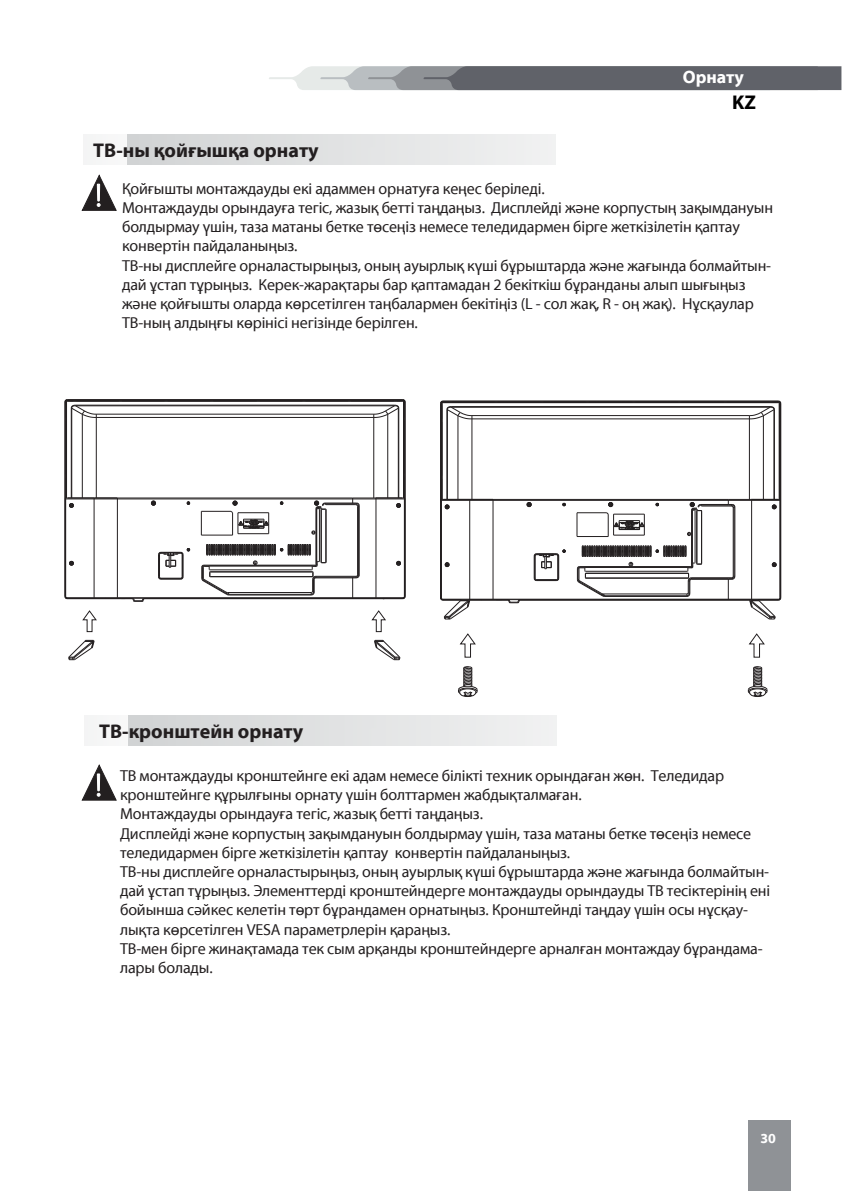
<style>
.page{position:relative;width:842px;height:1191px;background:#fff}
.page>*{position:absolute;margin:0;border:0;box-sizing:border-box;transform-origin:0 0}
.t1{font:700 20px "KZ Myriad Pro";color:#231f20}
.t2{font:700 20px "KZ Myriad Pro";color:#000}
.t3{font:700 18px "KZ Myriad Pro";color:#fff}
.t4{font:16px/19.2px "KZ Myriad Pro";letter-spacing:-.01em;color:#231f20}
.t5{font:700 14px "KZ Myriad Pro";color:#fff}
</style>
<div class="page">
<div style="left:83px;top:134px;width:473px;height:31px;background:linear-gradient(to right,#dbdcdd,#ebecec)"></div>
<svg style="left:82px;top:137px;width:35px;height:74px"></svg>
<svg style="left:459px;top:633px;width:17px;height:25px"></svg>
<svg style="left:748px;top:633px;width:17px;height:25px"></svg>
<svg style="left:748px;top:666px;width:20px;height:31px"></svg>
<svg style="left:458px;top:666px;width:20px;height:31px"></svg>
<hr style="left:65px;top:402px;width:1px;height:194px;background:#231f20">
<hr style="left:66px;top:402px;width:1px;height:96px;background:#231f20">
<hr style="left:71px;top:408px;width:1px;height:90px;background:#231f20">
<hr style="left:82px;top:414px;width:1px;height:84px;background:#231f20">
<hr style="left:94px;top:499px;width:1px;height:99px;background:#231f20">
<hr style="left:96px;top:414px;width:1px;height:84px;background:#231f20">
<hr style="left:117px;top:499px;width:1px;height:99px;background:#231f20">
<svg style="left:201px;top:512px;width:1px;height:23px"></svg>
<hr style="left:67px;top:598px;width:336px;height:1px;background:#231f20">
<hr style="left:67px;top:597px;width:336px;height:1px;background:#231f20">
<hr style="left:201px;top:535px;width:32px;height:1px;background:#231f20">
<hr style="left:201px;top:511px;width:30px;height:1px;background:#231f20">
<hr style="left:66px;top:498px;width:338px;height:1px;background:#231f20">
<hr style="left:117px;top:497px;width:236px;height:1px;background:#231f20">
<hr style="left:357px;top:506px;width:1px;height:69px;background:#231f20">
<hr style="left:358px;top:505px;width:1px;height:70px;background:#231f20">
<hr style="left:359px;top:505px;width:1px;height:70px;background:#231f20">
<hr style="left:373px;top:414px;width:1px;height:84px;background:#231f20">
<hr style="left:376px;top:499px;width:1px;height:99px;background:#231f20">
<hr style="left:387px;top:414px;width:1px;height:84px;background:#231f20">
<hr style="left:96px;top:417px;width:278px;height:1px;background:#231f20">
<hr style="left:96px;top:414px;width:278px;height:1px;background:#231f20">
<hr style="left:398px;top:408px;width:1px;height:90px;background:#231f20">
<hr style="left:403px;top:402px;width:1px;height:96px;background:#231f20">
<hr style="left:404px;top:405px;width:1px;height:93px;background:#231f20">
<hr style="left:404px;top:498px;width:1px;height:98px;background:#231f20">
<hr style="left:405px;top:402px;width:1px;height:194px;background:#231f20">
<hr style="left:76px;top:405px;width:318px;height:1px;background:#231f20">
<hr style="left:67px;top:401px;width:336px;height:1px;background:#231f20">
<svg style="left:164px;top:401px;width:15px;height:1px"></svg>
<svg style="left:119px;top:401px;width:14px;height:1px"></svg>
<svg style="left:210px;top:401px;width:51px;height:1px"></svg>
<svg style="left:291px;top:401px;width:15px;height:1px"></svg>
<svg style="left:337px;top:401px;width:15px;height:1px"></svg>
<hr style="left:71px;top:400px;width:328px;height:1px;background:#231f20">
<hr style="left:67px;top:399px;width:336px;height:1px;background:#231f20">
<svg style="left:151px;top:501px;width:5px;height:4px"></svg>
<svg style="left:233px;top:501px;width:4px;height:4px"></svg>
<svg style="left:117px;top:597px;width:28px;height:5px"></svg>
<svg style="left:231px;top:511px;width:38px;height:24px"></svg>
<svg style="left:396px;top:561px;width:5px;height:4px"></svg>
<svg style="left:69px;top:560px;width:5px;height:5px"></svg>
<svg style="left:66px;top:463px;width:52px;height:45px"></svg>
<svg style="left:383px;top:596px;width:23px;height:3px"></svg>
<svg style="left:352px;top:574px;width:8px;height:24px"></svg>
<svg style="left:68px;top:639px;width:27px;height:21px"></svg>
<svg style="left:158px;top:548px;width:32px;height:32px"></svg>
<svg style="left:64px;top:399px;width:33px;height:22px"></svg>
<svg style="left:373px;top:399px;width:33px;height:22px"></svg>
<hr style="left:316px;top:577px;width:37px;height:1px;background:#231f20">
<hr style="left:316px;top:576px;width:40px;height:1px;background:#231f20">
<hr style="left:316px;top:509px;width:1px;height:52px;background:#231f20">
<hr style="left:319px;top:509px;width:1px;height:52px;background:#231f20">
<hr style="left:321px;top:510px;width:1px;height:52px;background:#231f20">
<hr style="left:326px;top:510px;width:1px;height:52px;background:#231f20">
<svg style="left:314px;top:462px;width:92px;height:48px"></svg>
<svg style="left:201px;top:544px;width:125px;height:51px"></svg>
<hr style="left:440px;top:403px;width:1px;height:195px;background:#231f20">
<hr style="left:441px;top:500px;width:1px;height:98px;background:#231f20">
<hr style="left:441px;top:403px;width:1px;height:96px;background:#231f20">
<hr style="left:442px;top:403px;width:1px;height:96px;background:#231f20">
<hr style="left:447px;top:409px;width:1px;height:90px;background:#231f20">
<hr style="left:458px;top:416px;width:1px;height:83px;background:#231f20">
<hr style="left:469px;top:500px;width:1px;height:99px;background:#231f20">
<hr style="left:472px;top:415px;width:1px;height:84px;background:#231f20">
<hr style="left:493px;top:500px;width:1px;height:99px;background:#231f20">
<svg style="left:577px;top:513px;width:1px;height:23px"></svg>
<hr style="left:519px;top:600px;width:231px;height:1px;background:#231f20">
<hr style="left:443px;top:599px;width:335px;height:1px;background:#231f20">
<hr style="left:577px;top:536px;width:31px;height:1px;background:#231f20">
<hr style="left:577px;top:512px;width:30px;height:1px;background:#231f20">
<hr style="left:441px;top:500px;width:339px;height:1px;background:#231f20">
<hr style="left:493px;top:499px;width:235px;height:1px;background:#231f20">
<hr style="left:733px;top:508px;width:1px;height:68px;background:#231f20">
<hr style="left:734px;top:507px;width:1px;height:69px;background:#231f20">
<hr style="left:749px;top:415px;width:1px;height:84px;background:#231f20">
<hr style="left:751px;top:500px;width:1px;height:99px;background:#231f20">
<hr style="left:763px;top:416px;width:1px;height:83px;background:#231f20">
<hr style="left:472px;top:418px;width:277px;height:1px;background:#231f20">
<hr style="left:472px;top:415px;width:277px;height:1px;background:#231f20">
<hr style="left:774px;top:409px;width:1px;height:90px;background:#231f20">
<hr style="left:779px;top:407px;width:1px;height:92px;background:#231f20">
<hr style="left:780px;top:403px;width:1px;height:195px;background:#231f20">
<hr style="left:451px;top:407px;width:319px;height:1px;background:#231f20">
<hr style="left:451px;top:406px;width:319px;height:1px;background:#231f20">
<hr style="left:446px;top:402px;width:329px;height:1px;background:#231f20">
<hr style="left:443px;top:401px;width:335px;height:1px;background:#231f20">
<svg style="left:527px;top:502px;width:4px;height:5px"></svg>
<svg style="left:687px;top:532px;width:4px;height:4px"></svg>
<svg style="left:606px;top:502px;width:39px;height:34px"></svg>
<svg style="left:772px;top:562px;width:5px;height:5px"></svg>
<svg style="left:445px;top:562px;width:5px;height:5px"></svg>
<svg style="left:441px;top:464px;width:53px;height:45px"></svg>
<svg style="left:728px;top:576px;width:7px;height:23px"></svg>
<svg style="left:749px;top:597px;width:32px;height:22px"></svg>
<svg style="left:440px;top:597px;width:80px;height:22px"></svg>
<svg style="left:534px;top:549px;width:31px;height:32px"></svg>
<svg style="left:440px;top:400px;width:32px;height:23px"></svg>
<svg style="left:749px;top:400px;width:32px;height:23px"></svg>
<hr style="left:691px;top:579px;width:37px;height:1px;background:#231f20">
<hr style="left:691px;top:578px;width:37px;height:1px;background:#231f20">
<hr style="left:691px;top:577px;width:41px;height:1px;background:#231f20">
<hr style="left:691px;top:510px;width:1px;height:56px;background:#231f20">
<hr style="left:692px;top:510px;width:1px;height:52px;background:#231f20">
<hr style="left:695px;top:510px;width:1px;height:52px;background:#231f20">
<hr style="left:696px;top:511px;width:1px;height:52px;background:#231f20">
<hr style="left:701px;top:511px;width:1px;height:52px;background:#231f20">
<svg style="left:690px;top:464px;width:90px;height:47px"></svg>
<svg style="left:577px;top:545px;width:125px;height:52px"></svg>
<svg style="left:374px;top:639px;width:26px;height:21px"></svg>
<svg style="left:82px;top:610px;width:15px;height:22px"></svg>
<svg style="left:371px;top:610px;width:15px;height:22px"></svg>
<svg style="left:269px;top:66px;width:572px;height:24px;background:#808288"></svg>
<svg style="left:84px;top:715px;width:473px;height:31px;background:#e2e3e4"></svg>
<svg style="left:82px;top:726px;width:35px;height:74px"></svg>
<div style="left:748px;top:1119px;width:43px;height:71px;background:#8f9296"></div>
<p class="t3" style="left:683px;top:65px;width:63px">Орнату</p>
<p class="t2" style="left:732px;top:89px;width:25px">KZ</p>
<p class="t1" style="left:93px;top:137px;width:227px">ТВ-ны қойғышқа орнату</p>
<p class="t4" style="left:122px;top:178px;width:652px">Қойғышты монтаждауды екі адаммен орнатуға кеңес беріледі.<br>Монтаждауды орындауға тегіс, жазық бетті таңдаңыз. Дисплейді және корпустың зақымдануын болдырмау үшін, таза матаны бетке төсеңіз немесе теледидармен бірге жеткізілетін қаптау конвертін пайдаланыңыз.<br>ТВ-ны дисплейге орналастырыңыз, оның ауырлық күші бұрыштарда және жағында болмайтын&shy;дай ұстап тұрыңыз. Керек-жарақтары бар қаптамадан 2 бекіткіш бұранданы алып шығыңыз және қойғышты оларда көрсетілген таңбалармен бекітіңіз (L - сол жақ, R - оң жақ). Нұсқаулар ТВ-ның алдыңғы көрінісі негізінде берілген.</p>
<p class="t1" style="left:99px;top:718px;width:206px">ТВ-кронштейн орнату</p>
<p class="t4" style="left:120px;top:765px;width:652px">ТВ монтаждауды кронштейнге екі адам немесе білікті техник орындаған жөн. Теледидар кронштейнге құрылғыны орнату үшін болттармен жабдықталмаған.<br>Монтаждауды орындауға тегіс, жазық бетті таңдаңыз.<br>Дисплейді және корпустың зақымдануын болдырмау үшін, таза матаны бетке төсеңіз немесе теледидармен бірге жеткізілетін қаптау конвертін пайдаланыңыз.<br>ТВ-ны дисплейге орналастырыңыз, оның ауырлық күші бұрыштарда және жағында болмайтын&shy;дай ұстап тұрыңыз. Элементтерді кронштейндерге монтаждауды орындауды ТВ тесіктерінің ені бойынша сәйкес келетін төрт бұрандамен орнатыңыз. Кронштейнді таңдау үшін осы нұсқау&shy;лықта көрсетілген VESA параметрлерін қараңыз.<br>ТВ-мен бірге жинақтамада тек сым арқанды кронштейндерге арналған монтаждау бұрандама&shy;лары болады.</p>
<p class="t5" style="left:760px;top:1129px;width:17px">30</p>
</div>
